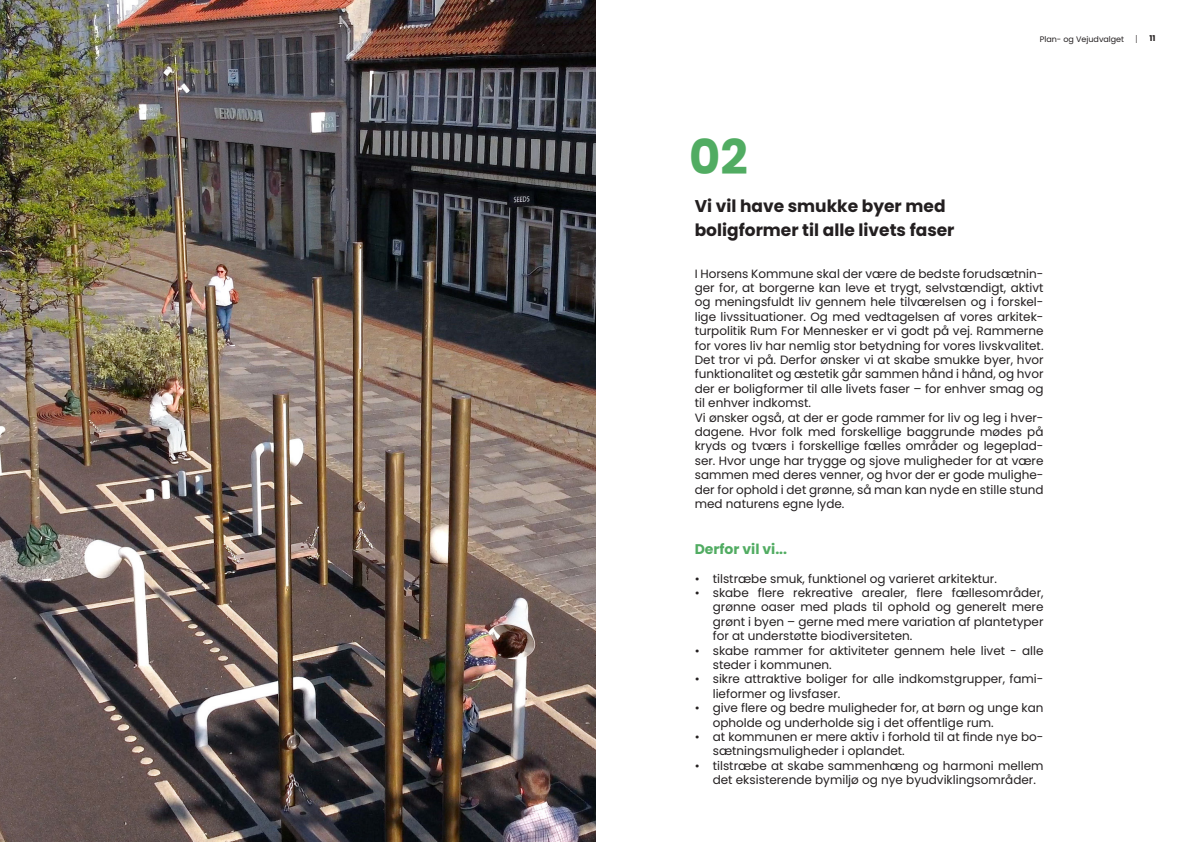
<style>
.page{position:relative;width:1191px;height:842px;background:#fff}
.page>*{position:absolute;margin:0;border:0;box-sizing:border-box;transform-origin:0 0}
.t1{font:700 48px "Poppins";color:#51ac62}
.t2{font:700 17px "Poppins";color:#231f20}
.t3{font:700 14px "Poppins";color:#51ac62}
.t4{font:12px/14.4px "Poppins";color:#231f20}
.t5{font:8px "Poppins";color:#231f20}
.t6{font:700 8px "Poppins";color:#231f20}
.t7{font:8px "Minion Pro";color:#231f20}
</style>
<div class="page">
<img style="left:0;top:0;width:595px;height:842px">
<p class="t5" style="left:1039px;top:34px;width:86px">Plan- og Vejudvalget</p>
<p class="t7" style="left:1135px;top:33px;width:4px">|</p>
<p class="t6" style="left:1149px;top:34px;width:8px">11</p>
<p class="t1" style="left:689px;top:129px;width:60px">02</p>
<p class="t2" style="left:694px;top:196px;width:252px">Vi vil have smukke byer med</p>
<p class="t2" style="left:694px;top:220px;width:261px">boligformer til alle livets faser</p>
<p class="t4" style="left:694px;top:266px;width:350px;text-align:justify">I Horsens Kommune skal der være de bedste forudsætnin&shy;ger for, at borgerne kan leve et trygt, selvstændigt, aktivt og meningsfuldt liv gennem hele tilværelsen og i forskel&shy;lige livssituationer. Og med vedtagelsen af vores arkitek&shy;turpolitik Rum For Mennesker er vi godt på vej. Rammerne for vores liv har nemlig stor betydning for vores livskvalitet.<br>Det tror vi på. Derfor ønsker vi at skabe smukke byer, hvor funktionalitet og æstetik går sammen hånd i hånd, og hvor der er boligformer til alle livets faser – for enhver smag og til enhver indkomst.</p>
<p class="t4" style="left:694px;top:410px;width:350px;text-align:justify">Vi ønsker også, at der er gode rammer for liv og leg i hver&shy;dagene. Hvor folk med forskellige baggrunde mødes på kryds og tværs i forskellige fælles områder og legeplad&shy;ser. Hvor unge har trygge og sjove muligheder for at være sammen med deres venner, og hvor der er gode mulighe&shy;der for ophold i det grønne, så man kan nyde en stille stund med naturens egne lyde.</p>
<p class="t3" style="left:694px;top:541px;width:94px">Derfor vil vi...</p>
<p class="t4" style="left:694px;top:571px;width:304px">• tilstræbe smuk, funktionel og varieret arkitektur.</p>
<p class="t4" style="left:712px;top:585px;width:332px;text-align:justify;text-indent:-18px">• skabe flere rekreative arealer, flere fællesområder, grønne oaser med plads til ophold og generelt mere grønt i byen – gerne med mere variation af plantetyper for at understøtte biodiversiteten.</p>
<p class="t4" style="left:712px;top:643px;width:332px;text-indent:-18px">• skabe rammer for aktiviteter gennem hele livet - alle steder i kommunen.</p>
<p class="t4" style="left:712px;top:672px;width:332px;text-indent:-18px">• sikre attraktive boliger for alle indkomstgrupper, fami&shy;lieformer og livsfaser.</p>
<p class="t4" style="left:712px;top:701px;width:332px;text-indent:-18px">• give flere og bedre muligheder for, at børn og unge kan opholde og underholde sig i det offentlige rum.</p>
<p class="t4" style="left:712px;top:729px;width:332px;text-indent:-18px">• at kommunen er mere aktiv i forhold til at finde nye bo&shy;sætningsmuligheder i oplandet.</p>
<p class="t4" style="left:712px;top:758px;width:332px;text-indent:-18px">• tilstræbe at skabe sammenhæng og harmoni mellem det eksisterende bymiljø og nye byudviklingsområder.</p>
</div>
